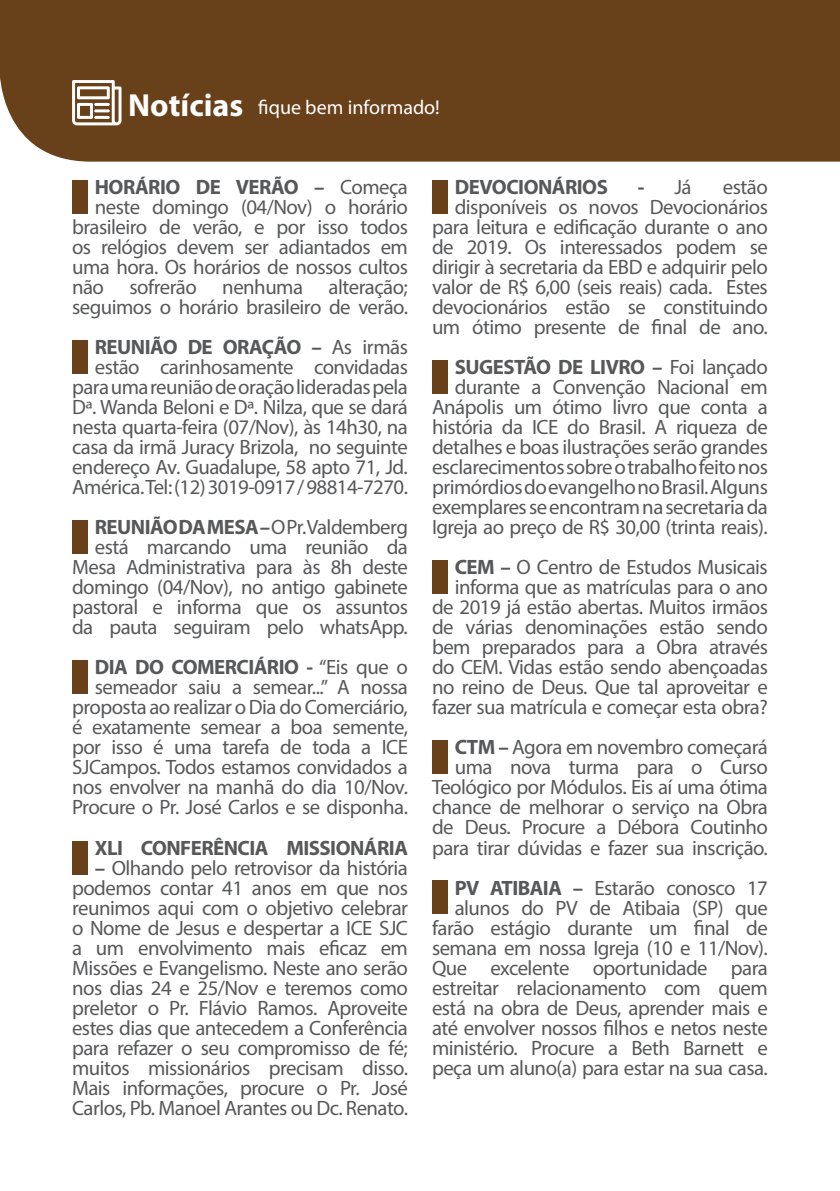
<style>
.page{position:relative;width:840px;height:1191px;background:#fff}
.page>*{position:absolute;margin:0;border:0;box-sizing:border-box;transform-origin:0 0}
.t1{font:700 32px "Myriad Pro";color:#fff}
.t2{font:20.8px/20px "Myriad Pro";letter-spacing:-.025em;color:#57585a;text-align:right}
.t3{font:700 20.8px "Myriad Pro";letter-spacing:-.025em;color:#57585a}
.t4{font:20px "Myriad Pro";color:#fff}
.s1{font-weight:700}
</style>
<div class="page">
<div style="left:0;top:0;width:839px;height:162px;background:#68401a"></div>
<svg style="left:72px;top:80px;width:49px;height:45px"></svg>
<hr style="left:94px;top:103px;width:16px;height:3px;background:#fff">
<hr style="left:94px;top:116px;width:16px;height:3px;background:#fff">
<hr style="left:94px;top:109px;width:16px;height:3px;background:#fff">
<div style="left:72px;top:180px;width:16px;height:33px;background:#68401a"></div>
<div style="left:72px;top:660px;width:16px;height:33px;background:#68401a"></div>
<div style="left:432px;top:180px;width:15px;height:34px;background:#68401a"></div>
<div style="left:432px;top:360px;width:15px;height:34px;background:#68401a"></div>
<div style="left:432px;top:560px;width:15px;height:34px;background:#68401a"></div>
<div style="left:432px;top:740px;width:15px;height:34px;background:#68401a"></div>
<div style="left:72px;top:840px;width:16px;height:34px;background:#68401a"></div>
<div style="left:432px;top:880px;width:15px;height:34px;background:#68401a"></div>
<div style="left:72px;top:340px;width:16px;height:34px;background:#68401a"></div>
<div style="left:72px;top:520px;width:16px;height:33px;background:#68401a"></div>
<p class="t1" style="left:128px;top:84px;width:116px">Notícias</p>
<p class="t4" style="left:258px;top:95px;width:183px">fique bem informado!</p>
<p class="t2" style="left:72px;top:177px;width:337px"><span class="s1">HORÁRIO DE VERÃO –</span> Começa neste domingo (04/Nov) o horário brasileiro de verão, e por isso todos os relógios devem ser adiantados em uma hora. Os horários de nossos cultos não sofrerão nenhuma alteração; seguimos o horário brasileiro de verão.</p>
<p class="t2" style="left:72px;top:337px;width:337px"><span class="s1">REUNIÃO DE ORAÇÃO –</span> As irmãs estão carinhosamente convidadas para uma reunião de oração lideradas pela Dª. Wanda Beloni e Dª. Nilza, que se dará nesta quarta-feira (07/Nov), às 14h30, na casa da irmã Juracy Brizola, no seguinte endereço Av. Guadalupe, 58 apto 71, Jd.<br>América. Tel: (12) 3019-0917 / 98814-7270.</p>
<p class="t2" style="left:72px;top:517px;width:337px"><span class="s1">REUNIÃO DA MESA –</span> O Pr. Valdemberg está marcando uma reunião da Mesa Administrativa para às 8h deste domingo (04/Nov), no antigo gabinete pastoral e informa que os assuntos da pauta seguiram pelo whatsApp.</p>
<p class="t2" style="left:72px;top:657px;width:337px"><span class="s1">DIA DO COMERCIÁRIO -</span> “Eis que o semeador saiu a semear...” A nossa proposta ao realizar o Dia do Comerciário, é exatamente semear a boa semente, por isso é uma tarefa de toda a ICE SJCampos. Todos estamos convidados a nos envolver na manhã do dia 10/Nov.<br>Procure o Pr. José Carlos e se disponha.</p>
<p class="t3" style="left:95px;top:834px;width:314px">XLI CONFERÊNCIA MISSIONÁRIA</p>
<p class="t2" style="left:72px;top:857px;width:337px;text-align:justify;text-indent:23px"><span class="s1">–</span> Olhando pelo retrovisor da história podemos contar 41 anos em que nos reunimos aqui com o objetivo celebrar o Nome de Jesus e despertar a ICE SJC a um envolvimento mais eficaz em Missões e Evangelismo. Neste ano serão nos dias 24 e 25/Nov e teremos como preletor o Pr. Flávio Ramos. Aproveite estes dias que antecedem a Conferência para refazer o seu compromisso de fé; muitos missionários precisam disso.<br>Mais informações, procure o Pr. José Carlos, Pb. Manoel Arantes ou Dc. Renato.</p>
<p class="t3" style="left:454px;top:174px;width:155px">DEVOCIONÁRIOS</p>
<p class="t2" style="left:637px;top:177px;width:55px"><span class="s1">-</span> Já</p>
<p class="t2" style="left:432px;top:177px;width:337px">estão<br>disponíveis os novos Devocionários para leitura e edificação durante o ano de 2019. Os interessados podem se dirigir à secretaria da EBD e adquirir pelo valor de R$ 6,00 (seis reais) cada. Estes devocionários estão se constituindo um ótimo presente de final de ano.</p>
<p class="t2" style="left:432px;top:357px;width:337px"><span class="s1">SUGESTÃO DE LIVRO –</span> Foi lançado durante a Convenção Nacional em Anápolis um ótimo livro que conta a história da ICE do Brasil. A riqueza de detalhes e boas ilustrações serão grandes esclarecimentos sobre o trabalho feito nos primórdios do evangelho no Brasil. Alguns exemplares se encontram na secretaria da Igreja ao preço de R$ 30,00 (trinta reais).</p>
<p class="t2" style="left:432px;top:557px;width:337px"><span class="s1">CEM –</span> O Centro de Estudos Musicais informa que as matrículas para o ano de 2019 já estão abertas. Muitos irmãos de várias denominações estão sendo bem preparados para a Obra através do CEM. Vidas estão sendo abençoadas no reino de Deus. Que tal aproveitar e fazer sua matrícula e começar esta obra?</p>
<p class="t2" style="left:432px;top:737px;width:337px"><span class="s1">CTM –</span> Agora em novembro começará uma nova turma para o Curso Teológico por Módulos. Eis aí uma ótima chance de melhorar o serviço na Obra de Deus. Procure a Débora Coutinho para tirar dúvidas e fazer sua inscrição.</p>
<p class="t2" style="left:432px;top:877px;width:337px"><span class="s1">PV ATIBAIA –</span> Estarão conosco 17 alunos do PV de Atibaia (SP) que farão estágio durante um final de semana em nossa Igreja (10 e 11/Nov).<br>Que excelente oportunidade para estreitar relacionamento com quem está na obra de Deus, aprender mais e até envolver nossos filhos e netos neste ministério. Procure a Beth Barnett e peça um aluno(a) para estar na sua casa.</p>
</div>
